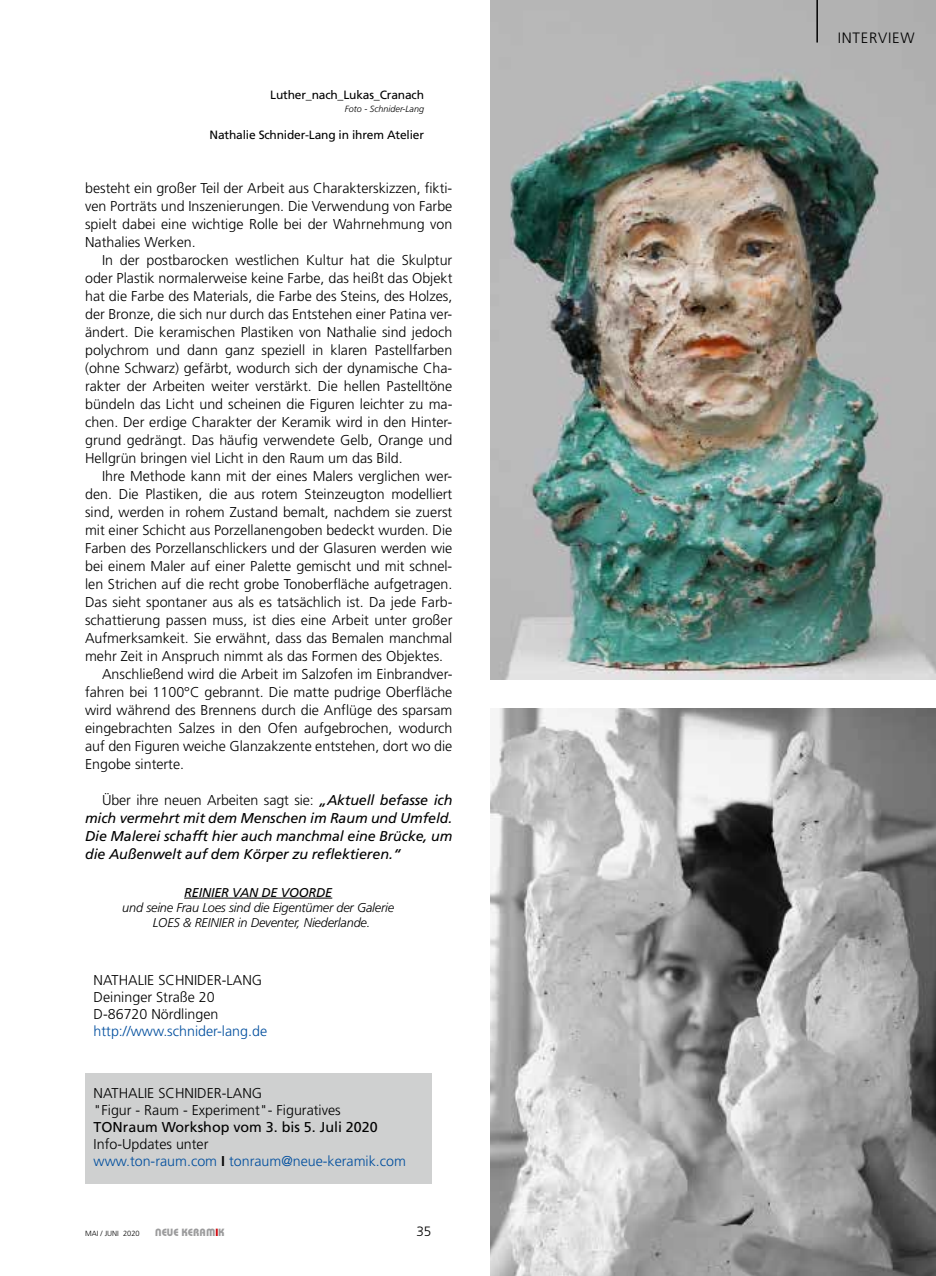
<style>
.page{position:relative;width:936px;height:1276px;background:#fff}
.page>*{position:absolute;margin:0;border:0;box-sizing:border-box;transform-origin:0 0}
.t1{font:300 15px "Frutiger";letter-spacing:.05em;color:#000}
.t2{font:300 14.25px/18px "Frutiger";color:#000;text-align:justify}
.t3{font:italic 14.25px/18px "Frutiger";letter-spacing:-.01em;color:#000;text-align:justify}
.t4{font:300 14.25px/17.1px "Frutiger";color:#004e9e}
.t5{font:14.25px "Frutiger";color:#000}
.t6{font:300 13.5px "Frutiger";color:#000}
.t7{font:italic 300 12.75px/15.3px "Frutiger";letter-spacing:-.015em;color:#000;text-align:center}
.t8{font:italic 12.75px "Frutiger";color:#000}
.t9{font:12px "Frutiger";letter-spacing:-.015em;color:#000}
.t10{font:10.5px "Keramik";color:#9c9c9d}
.t11{font:italic 300 9px "Frutiger";color:#000}
.t12{font:300 7.5px "Frutiger";color:#000}
.s1{font-weight:300;font-style:normal}
.s2{color:#000}
.s3{font-weight:700;font-stretch:condensed;color:#000}
.s4{color:#ce0107}
</style>
<div class="page">
<img style="left:490px;top:708px;width:445px;height:568px">
<img style="left:490px;top:0;width:445px;height:679px">
<hr style="left:816px;top:0;width:1px;height:43px;background:#000">
<hr style="left:184px;top:897px;width:148px;height:1px;background:#000">
<div style="left:85px;top:1073px;width:346px;height:111px;background:#cfd0d0"></div>
<p class="t9" style="left:270px;top:87px;width:155px">Luther_nach_Lukas_Cranach</p>
<p class="t11" style="left:345px;top:104px;width:81px">Foto - Schnider-Lang</p>
<p class="t9" style="left:209px;top:128px;width:216px">Nathalie Schnider-Lang in ihrem Atelier</p>
<p class="t2" style="left:85px;top:179px;width:369px">besteht ein großer Teil der Arbeit aus Charakterskizzen, fikti&shy;ven Porträts und Inszenierungen. Die Verwendung von Farbe spielt dabei eine wichtige Rolle bei der Wahrnehmung von Nathalies Werken.</p>
<p class="t2" style="left:85px;top:251px;width:369px;text-indent:17px">In der postbarocken westlichen Kultur hat die Skulptur oder Plastik normalerweise keine Farbe, das heißt das Objekt hat die Farbe des Materials, die Farbe des Steins, des Holzes, der Bronze, die sich nur durch das Entstehen einer Patina ver&shy;ändert. Die keramischen Plastiken von Nathalie sind jedoch polychrom und dann ganz speziell in klaren Pastellfarben (ohne Schwarz) gefärbt, wodurch sich der dynamische Cha&shy;rakter der Arbeiten weiter verstärkt. Die hellen Pastelltöne bündeln das Licht und scheinen die Figuren leichter zu ma&shy;chen. Der erdige Charakter der Keramik wird in den Hinter&shy;grund gedrängt. Das häufig verwendete Gelb, Orange und Hellgrün bringen viel Licht in den Raum um das Bild.</p>
<p class="t2" style="left:102px;top:467px;width:352px">Ihre Methode kann mit der eines Malers verglichen wer-</p>
<p class="t2" style="left:85px;top:485px;width:369px">den. Die Plastiken, die aus rotem Steinzeugton modelliert</p>
<p class="t2" style="left:85px;top:503px;width:369px">sind, werden in rohem Zustand bemalt, nachdem sie zuerst</p>
<p class="t2" style="left:85px;top:521px;width:369px">mit einer Schicht aus Porzellanengoben bedeckt wurden. Die</p>
<p class="t2" style="left:85px;top:539px;width:369px">Farben des Porzellanschlickers und der Glasuren werden wie</p>
<p class="t2" style="left:85px;top:557px;width:369px">bei einem Maler auf einer Palette gemischt und mit schnel-</p>
<p class="t2" style="left:85px;top:575px;width:369px">len Strichen auf die recht grobe Tonoberfläche aufgetragen.</p>
<p class="t2" style="left:85px;top:593px;width:369px">Das sieht spontaner aus als es tatsächlich ist. Da jede Farb-</p>
<p class="t2" style="left:85px;top:611px;width:369px">schattierung passen muss, ist dies eine Arbeit unter großer</p>
<p class="t2" style="left:85px;top:629px;width:369px">Aufmerksamkeit. Sie erwähnt, dass das Bemalen manchmal</p>
<p class="t2" style="left:85px;top:647px;width:359px">mehr Zeit in Anspruch nimmt als das Formen des Objektes.</p>
<p class="t2" style="left:102px;top:665px;width:352px">Anschließend wird die Arbeit im Salzofen im Einbrandver-</p>
<p class="t2" style="left:85px;top:683px;width:369px">fahren bei 1100°C gebrannt. Die matte pudrige Oberfläche</p>
<p class="t2" style="left:85px;top:701px;width:369px">wird während des Brennens durch die Anflüge des sparsam</p>
<p class="t2" style="left:85px;top:719px;width:369px">eingebrachten Salzes in den Ofen aufgebrochen, wodurch</p>
<p class="t2" style="left:85px;top:737px;width:369px">auf den Figuren weiche Glanzakzente entstehen, dort wo die</p>
<p class="t2" style="left:85px;top:755px;width:100px">Engobe sinterte.</p>
<p class="t3" style="left:85px;top:791px;width:369px;text-indent:17px"><span class="s1">Über ihre neuen Arbeiten sagt sie:</span> „Aktuell befasse ich mich vermehrt mit dem Menschen im Raum und Umfeld.<br>Die Malerei schafft hier auch manchmal eine Brücke, um die Außenwelt auf dem Körper zu reflektieren.“</p>
<p class="t8" style="left:184px;top:885px;width:26px">ReInier</p>
<p class="t8" style="left:232px;top:885px;width:10px">van</p>
<p class="t8" style="left:261px;top:885px;width:38px">de Voorde</p>
<p class="t7" style="left:122px;top:900px;width:273px">und seine Frau Loes sind die Eigentümer der Galerie<br>LOES &amp; REINIER in Deventer, Niederlande.</p>
<p class="t2" style="left:94px;top:971px;width:168px;line-height:17.1px;text-align:left;text-indent:51px">ie Sch nider-Lang<br>Deininger Straße 20<br>D-86720 Nördlingen</p>
<p class="t4" style="left:94px;top:1022px;width:175px">http://www.schnider-lang.de</p>
<p class="t2" style="left:94px;top:971px;width:10px">Nathal</p>
<p class="t2" style="left:94px;top:1084px;width:248px;line-height:17.1px;text-indent:51px">ie Sch nider-Lang<br>"Figur - Raum - Experiment"- Figuratives</p>
<p class="t5" style="left:94px;top:1118px;width:285px">Ton raum Workshop vom 3. bis 5. Juli 2020</p>
<p class="t4" style="left:94px;top:1135px;width:314px"><span class="s2">Info-U pdates unter<br></span>www.ton-raum.com <span class="s3">I</span> tonraum@neue-keramik.com</p>
<p class="t2" style="left:94px;top:1084px;width:10px">Nathal</p>
<p class="t12" style="left:85px;top:1229px;width:27px">mAi / JUNI</p>
<p class="t12" style="left:123px;top:1229px;width:18px">2020</p>
<p class="t10" style="left:155px;top:1225px;width:71px">NEUE KERAM<span class="s4">I</span>K</p>
<p class="t6" style="left:416px;top:1223px;width:17px">35</p>
<p class="t1" style="left:837px;top:29px;width:78px">intervieww</p>
<p class="t1" style="left:860px;top:29px;width:18px">er</p>
</div>
